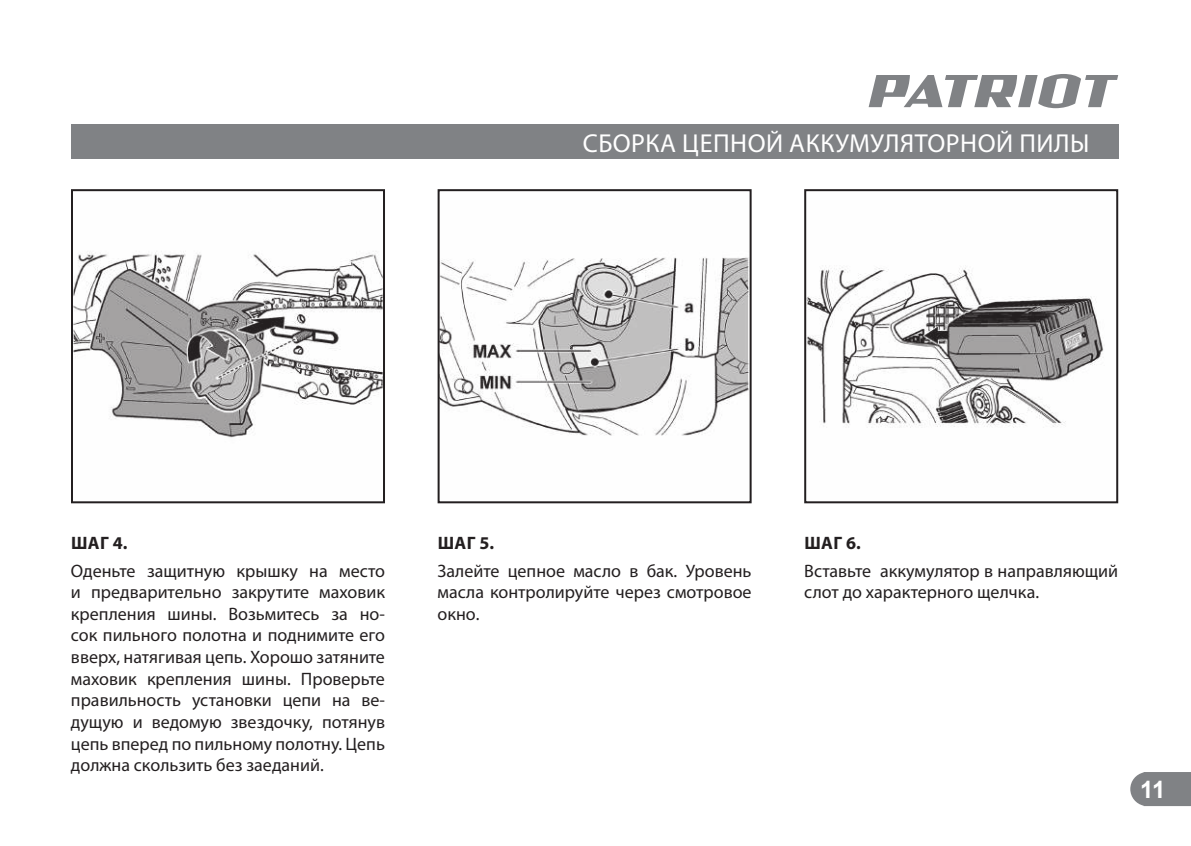
<style>
.page{position:relative;width:1191px;height:846px;background:#fff}
.page>*{position:absolute;margin:0;border:0;box-sizing:border-box;transform-origin:0 0}
.t1{font:26px "Myriad Pro";letter-spacing:.02em;color:#fff}
.t2{font:700 24px "Arial";color:#fff}
.t3{font:18px/21.6px "Myriad Pro";color:#231f20;text-align:justify}
.t4{font:700 18px "Myriad Pro";letter-spacing:.02em;color:#231f20}
</style>
<div class="page">
<svg style="left:1130px;top:772px;width:60px;height:33px;background:#87898c"></svg>
<svg style="left:868px;top:74px;width:250px;height:34px"></svg>
<div style="left:71px;top:125px;width:1047px;height:34px;background:#808285"></div>
<img style="left:74px;top:251px;width:308px;height:187px">
<div style="left:71px;top:189px;width:314px;height:314px;border:2px solid #231f20"></div>
<img style="left:440px;top:257px;width:308px;height:179px">
<div style="left:437px;top:189px;width:314px;height:314px;border:2px solid #231f20"></div>
<img style="left:807px;top:267px;width:297px;height:161px">
<div style="left:804px;top:189px;width:314px;height:314px;border:2px solid #231f20"></div>
<h1 class="t1" style="left:582px;top:130px;width:508px">СБОРКА ЦЕПНОЙ АККУМУЛЯТОРНОЙ ПИЛЫ</h1>
<p class="t4" style="left:71px;top:534px;width:58px">ШАГ 4.</p>
<p class="t3" style="left:71px;top:560px;width:315px">Оденьте защитную крышку на место и предварительно закрутите маховик крепления шины. Возьмитесь за но&shy;сок пильного полотна и поднимите его вверх, натягивая цепь. Хорошо затяните маховик крепления шины. Проверьте правильность установки цепи на ве&shy;дущую и ведомую звездочку, потянув цепь вперед по пильному полотну. Цепь должна скользить без заеданий.</p>
<p class="t4" style="left:438px;top:534px;width:58px">ШАГ 5.</p>
<p class="t3" style="left:437px;top:560px;width:315px">Залейте цепное масло в бак. Уровень масла контролируйте через смотровое окно.</p>
<p class="t4" style="left:804px;top:534px;width:58px">ШАГ 6.</p>
<p class="t3" style="left:804px;top:560px;width:315px">Вставьте аккумулятор в направляющий слот до характерного щелчка.</p>
<h2 class="t2" style="left:1139px;top:775px;width:27px">11</h2>
</div>
